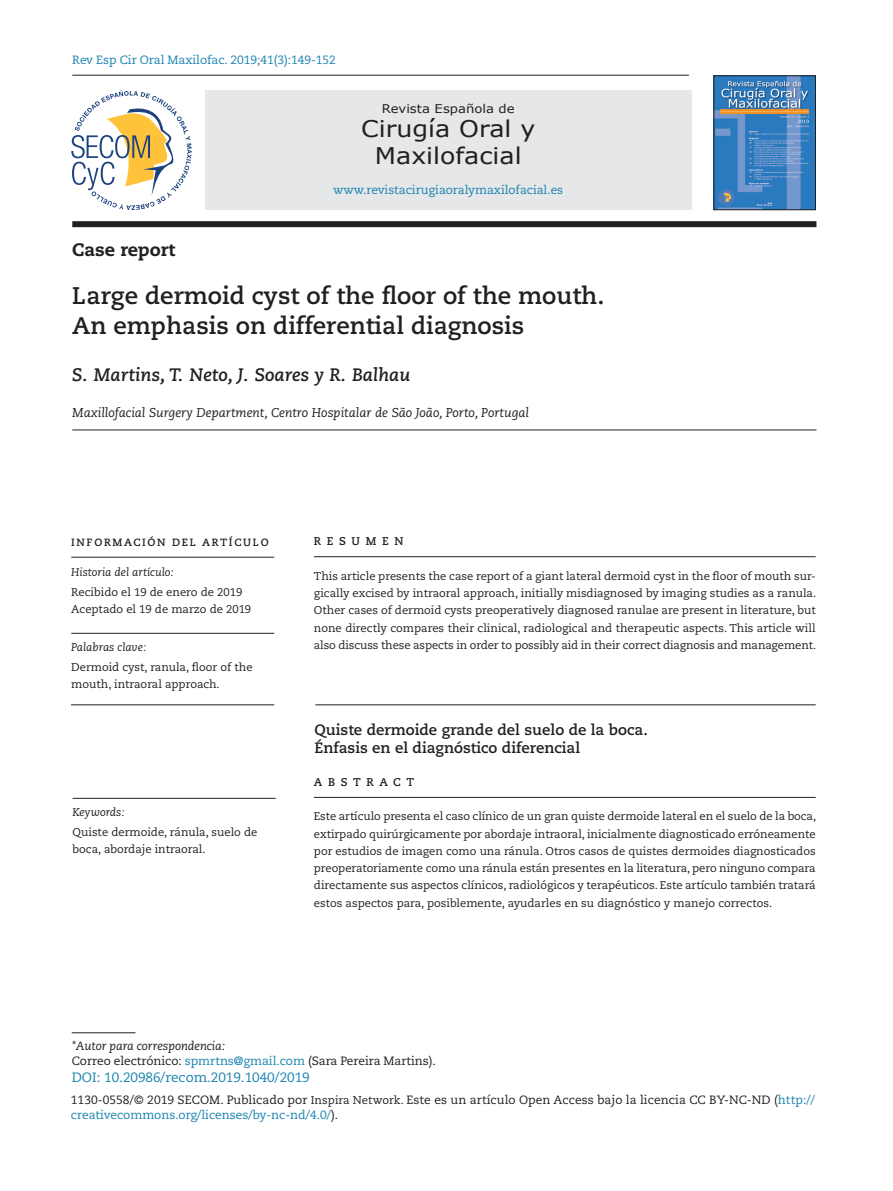
<style>
.page{position:relative;width:893px;height:1191px;background:#fff}
.page>*{position:absolute;margin:0;border:0;box-sizing:border-box;transform-origin:0 0}
.t1{font:700 24px/30px "Caecilia LT Std";color:#231f20}
.t2{font:22.95px/27px "Verdana";color:#231f20;text-align:center;scale:1.1 1}
.t3{font:italic 700 18px "Caecilia LT Std";color:#231f20}
.t4{font:800 18px "Caecilia LT Std";color:#231f20}
.t5{font:700 15px/18px "Caecilia LT Std";color:#231f20}
.t6{font:13.5px "Caecilia LT Std";color:#1a83b0}
.t7{font:italic 12.75px "Caecilia LT Std";color:#231f20}
.t8{font:12px/15px "Caecilia LT Std";letter-spacing:-.005em;color:#231f20}
.t9{font:12px "Caecilia LT Std";letter-spacing:-.005em;color:#1a83b0}
.t10{font:12px "Verdana";color:#231f20;scale:1.1 1}
.t11{font:11.25px/17.2px "Caecilia LT Std";color:#231f20}
.t12{font:italic 11.25px "Caecilia LT Std";color:#231f20}
.t13{font:700 11.25px "Caecilia LT Std";letter-spacing:.5em;color:#231f20}
.t14{font:700 10.5px "Caecilia LT Std";letter-spacing:.16em;color:#231f20}
.s1{font-style:italic}
.s2{color:#1a83b0}
.s3{font-size:11.25px}
</style>
<div class="page">
<hr style="left:72px;top:75px;width:617px;height:1px;background:#231f20">
<div style="left:72px;top:221px;width:744px;height:6px;background:#231f20"></div>
<hr style="left:72px;top:1032px;width:64px;height:1px;background:#231f20">
<hr style="left:314px;top:556px;width:502px;height:1px;background:#231f20">
<hr style="left:71px;top:557px;width:203px;height:1px;background:#231f20">
<hr style="left:71px;top:633px;width:203px;height:1px;background:#231f20">
<hr style="left:72px;top:429px;width:744px;height:1px;background:#231f20">
<div style="left:205px;top:91px;width:486px;height:119px;background:#e6e7e9"></div>
<img style="left:716px;top:78px;width:98px;height:130px">
<div style="left:714px;top:76px;width:102px;height:134px;border:1px solid #231f20"></div>
<svg style="left:71px;top:90px;width:121px;height:120px"></svg>
<hr style="left:73px;top:798px;width:203px;height:1px;background:#231f20">
<hr style="left:314px;top:797px;width:502px;height:1px;background:#231f20">
<hr style="left:71px;top:704px;width:203px;height:1px;background:#231f20">
<hr style="left:315px;top:704px;width:501px;height:1px;background:#231f20">
<p class="t9" style="left:72px;top:53px;width:265px">Rev Esp Cir Oral Maxilofac. 2019;41(3):149-152</p>
<p class="t10" style="left:382px;top:100px;width:122px">Revista Española de</p>
<h2 class="t2" style="left:361px;top:114px;width:160px">Cirugía Oral y<br>Maxilofacial</h2>
<p class="t9" style="left:333px;top:183px;width:232px">www.revistacirugiaoralymaxilofacial.es</p>
<h3 class="t4" style="left:72px;top:238px;width:104px">Case report</h3>
<h1 class="t1" style="left:72px;top:281px;width:534px">Large dermoid cyst of the floor of the mouth.<br>An emphasis on differential diagnosis</h1>
<h3 class="t3" style="left:72px;top:365px;width:340px">S. Martins, T. Neto, J. Soares y R. Balhau</h3>
<p class="t7" style="left:72px;top:405px;width:458px">Maxillofacial Surgery Department, Centro Hospitalar de São João, Porto, Portugal</p>
<p class="t14" style="left:71px;top:536px;width:199px">INFORMACIÓN DEL ARTÍCULO</p>
<p class="t12" style="left:71px;top:565px;width:104px">Historia del artículo:</p>
<p class="t11" style="left:71px;top:584px;width:181px;line-height:16.5px">Recibido el 19 de enero de 2019<br>Aceptado el 19 de marzo de 2019</p>
<p class="t12" style="left:71px;top:640px;width:76px">Palabras clave:</p>
<p class="t11" style="left:71px;top:659px;width:183px;line-height:16.5px">Dermoid cyst, ranula, floor of the mouth, intraoral approach.</p>
<p class="t12" style="left:73px;top:805px;width:53px">Keywords:</p>
<p class="t11" style="left:73px;top:824px;width:186px;line-height:16.5px">Quiste dermoide, ránula, suelo de boca, abordaje intraoral.</p>
<p class="t13" style="left:314px;top:535px;width:91px">RESUMEN</p>
<p class="t11" style="left:314px;top:567px;width:504px;text-align:justify">This article presents the case report of a giant lateral dermoid cyst in the floor of mouth sur&shy;gically excised by intraoral approach, initially misdiagnosed by imaging studies as a ranula.<br>Other cases of dermoid cysts preoperatively diagnosed ranulae are present in literature, but none directly compares their clinical, radiological and therapeutic aspects. This article will also discuss these aspects in order to possibly aid in their correct diagnosis and management.</p>
<h3 class="t5" style="left:314px;top:721px;width:335px">Quiste dermoide grande del suelo de la boca.<br>Énfasis en el diagnóstico diferencial</h3>
<p class="t13" style="left:314px;top:775px;width:102px">ABSTRACT</p>
<p class="t11" style="left:314px;top:808px;width:504px;text-align:justify">Este artículo presenta el caso clínico de un gran quiste dermoide lateral en el suelo de la boca, extirpado quirúrgicamente por abordaje intraoral, inicialmente diagnosticado erróneamente por estudios de imagen como una ránula. Otros casos de quistes dermoides diagnosticados preoperatoriamente como una ránula están presentes en la literatura, pero ninguno compara directamente sus aspectos clínicos, radiológicos y terapéuticos. Este artículo también tratará estos aspectos para, posiblemente, ayudarles en su diagnóstico y manejo correctos.</p>
<p class="t8" style="left:72px;top:1038px;width:366px"><span class="s1">*Autor para correspondencia:<br></span>Correo electrónico: <span class="s2">spmrtns@gmail.com</span> (Sara Pereira Martins).</p>
<p class="t6" style="left:72px;top:1069px;width:240px">DOI: 10.20986/recom.2019.1040/2019</p>
<p class="t8" style="left:71px;top:1092px;width:746px">1130-0558/© 2019 SECOM. Publicado por <span class="s3">Inspira Network.</span> Este es un artículo Open Access bajo la licencia CC BY-NC-ND (<span class="s2">http:// creativecommons.org/licenses/by-nc-nd/4.0/</span>).</p>
</div>
